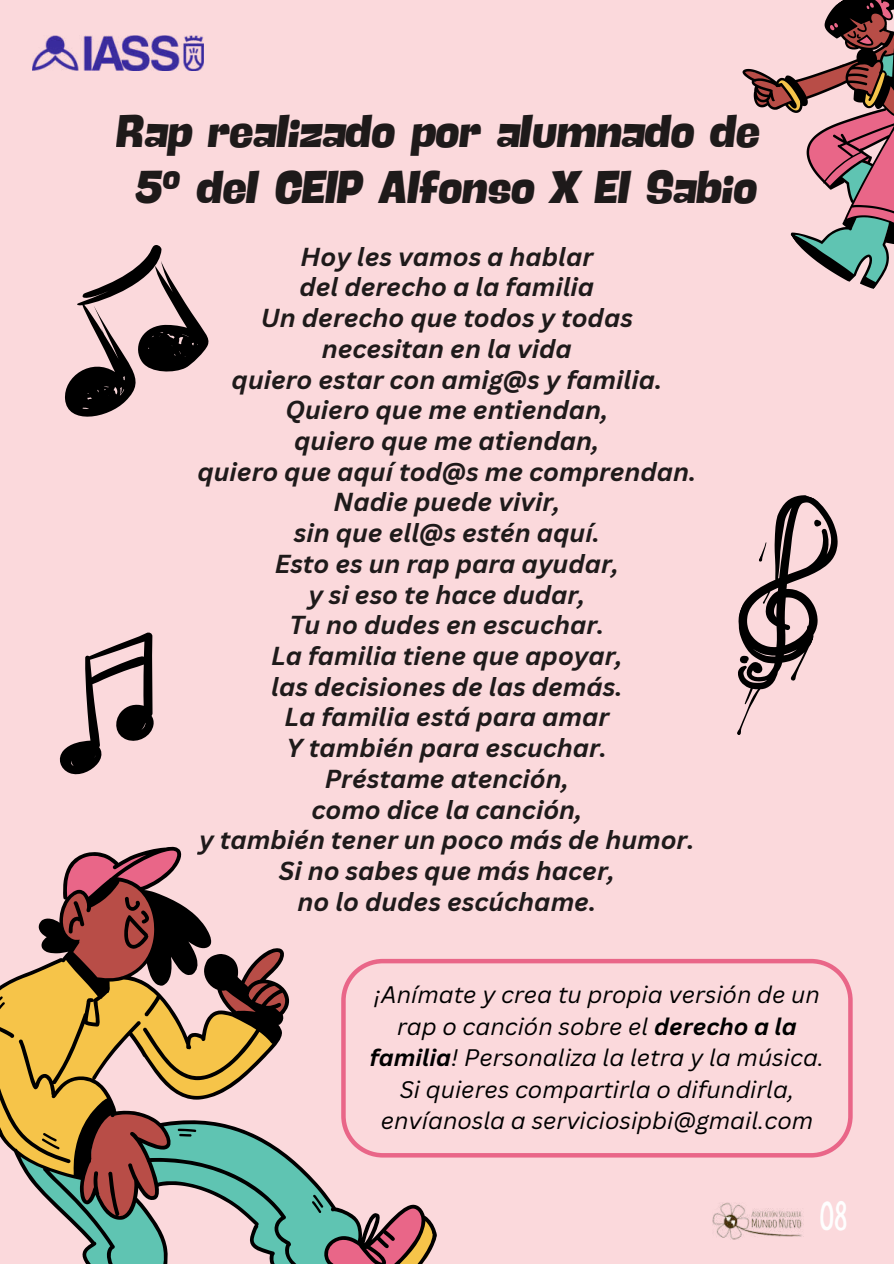
<style>
.page{position:relative;width:894px;height:1264px;background:#fff}
.page>*{position:absolute;margin:0;border:0;box-sizing:border-box;transform-origin:0 0}
.t1{font:italic 46.2px/56.2px "Negrita Pro";color:#000;text-align:center}
.t2{font:condensed 40.95px "Bobby Jones";color:#fefefe}
.t3{font:italic 700 25.35px/30.8px "Canva Sans";color:#000;text-align:center}
.t4{font:italic 23.25px/31.5px "Canva Sans";color:#000;text-align:center}
.s1{font-weight:700}
</style>
<div class="page">
<div style="left:0;top:0;width:893px;height:1263px;background:#fbd9dc"></div>
<img style="left:32px;top:35px;width:171px;height:35px">
<img style="left:712px;top:1202px;width:90px;height:37px">
<svg style="left:0;top:846px;width:437px;height:417px"></svg>
<svg style="left:65px;top:245px;width:144px;height:172px"></svg>
<svg style="left:737px;top:495px;width:100px;height:240px"></svg>
<svg style="left:59px;top:632px;width:95px;height:143px"></svg>
<svg style="left:341px;top:958px;width:511px;height:199px"></svg>
<svg style="left:742px;top:0;width:151px;height:289px"></svg>
<h1 class="t1" style="left:117px;top:105px;width:644px">Rap realizado por alumnado de<br>5º del CEIP Alfonso X El Sabio</h1>
<p class="t3" style="left:197px;top:241px;width:500px">Hoy les vamos a hablar<br>del derecho a la familia<br>Un derecho que todos y todas necesitan en la vida<br>quiero estar con amig@s y familia.<br>Quiero que me entiendan,<br>quiero que me atiendan,<br>quiero que aquí tod@s me comprendan.<br>Nadie puede vivir,<br>sin que ell@s estén aquí.<br>Esto es un rap para ayudar,<br>y si eso te hace dudar,<br>Tu no dudes en escuchar.<br>La familia tiene que apoyar,<br>las decisiones de las demás.<br>La familia está para amar<br>Y también para escuchar.<br>Préstame atención,<br>como dice la canción,<br>y también tener un poco más de humor.<br>Si no sabes que más hacer,<br>no lo dudes escúchame.</p>
<p class="t4" style="left:369px;top:978px;width:455px">¡Anímate y crea tu propia versión de un rap o canción sobre el <span class="s1">derecho a la familia</span>! Personaliza la letra y la música.<br>Si quieres compartirla o difundirla, envíanosla a serviciosipbi@gmail.com</p>
<h2 class="t2" style="left:819px;top:1182px;width:30px">08</h2>
</div>
